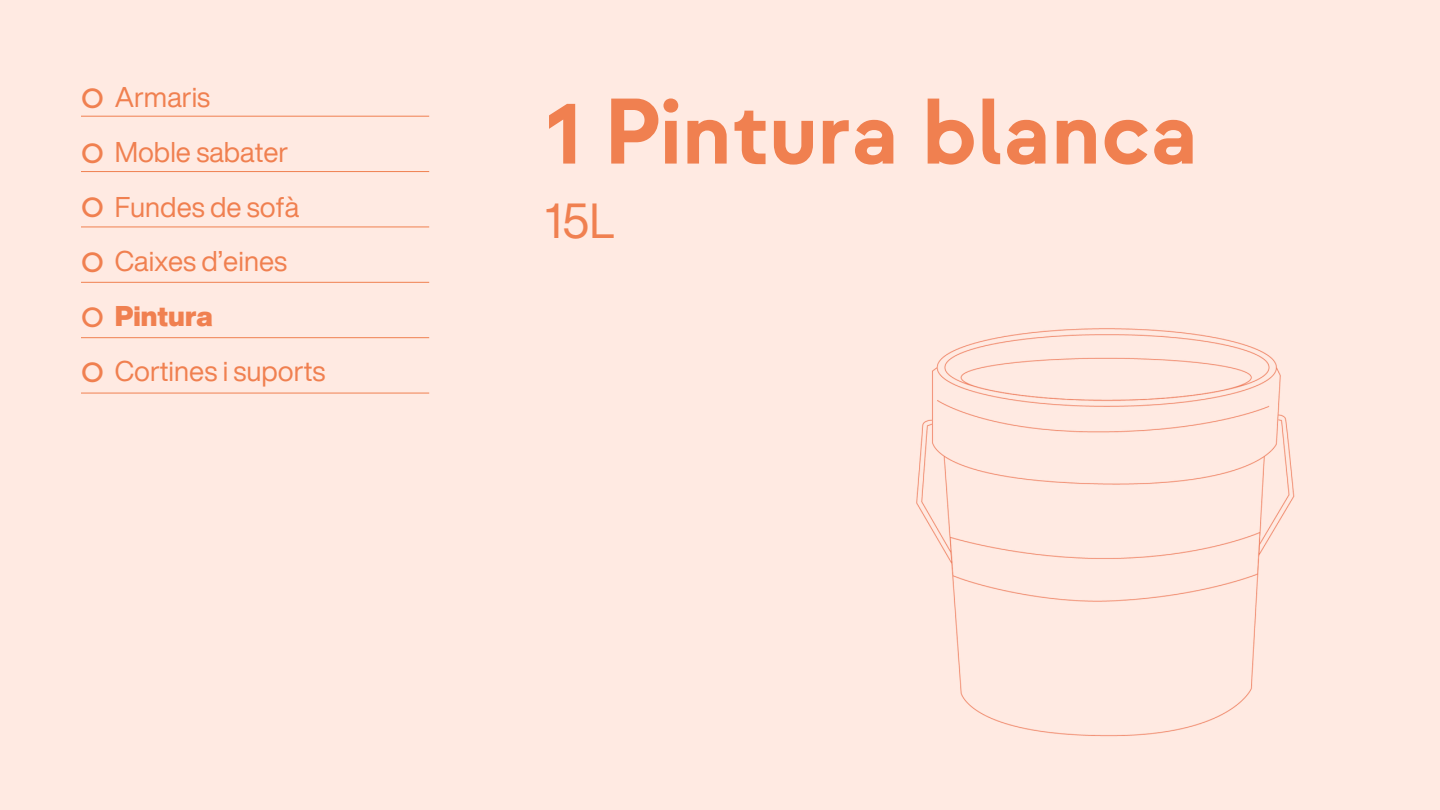
<style>
.page{position:relative;width:1440px;height:810px;background:#ffeae2}
.page>*{position:absolute;margin:0;border:0;box-sizing:border-box;transform-origin:0 0}
.t1{font:700 92.9px "Strawford";color:#f08050}
.t2{font:48px "Helvetica Now Display";color:#f08050}
.t3{font:27.8px "Helvetica Now Display";color:#f08050}
.t4{font:900 27.8px "Helvetica Now Display";color:#f08050}
.s1{font-family:"Strawford";font-weight:500}
</style>
<div class="page">
<hr style="left:81px;top:116px;width:348px;height:1px;background:#f08050">
<hr style="left:81px;top:171px;width:348px;height:1px;background:#f08050">
<hr style="left:81px;top:227px;width:348px;height:1px;background:#f08050">
<hr style="left:81px;top:282px;width:348px;height:1px;background:#f08050">
<hr style="left:81px;top:337px;width:348px;height:1px;background:#f08050">
<hr style="left:81px;top:393px;width:348px;height:1px;background:#f08050">
<img style="left:916px;top:328px;width:379px;height:409px">
<p class="t3" style="left:81px;top:76px;width:131px"><span class="s1">O</span> Armaris</p>
<p class="t3" style="left:81px;top:131px;width:209px"><span class="s1">O</span> Moble sabater</p>
<p class="t3" style="left:81px;top:186px;width:220px"><span class="s1">O</span> Fundes de sofà</p>
<p class="t3" style="left:81px;top:240px;width:208px"><span class="s1">O</span> Caixes d’eines</p>
<p class="t4" style="left:81px;top:295px;width:133px"><span class="s1">O</span> Pintura</p>
<p class="t3" style="left:81px;top:350px;width:246px"><span class="s1">O</span> Cortines i suports</p>
<p class="t1" style="left:545px;top:80px;width:655px">1 Pintura blanca</p>
<p class="t2" style="left:545px;top:185px;width:72px">15L</p>
</div>
